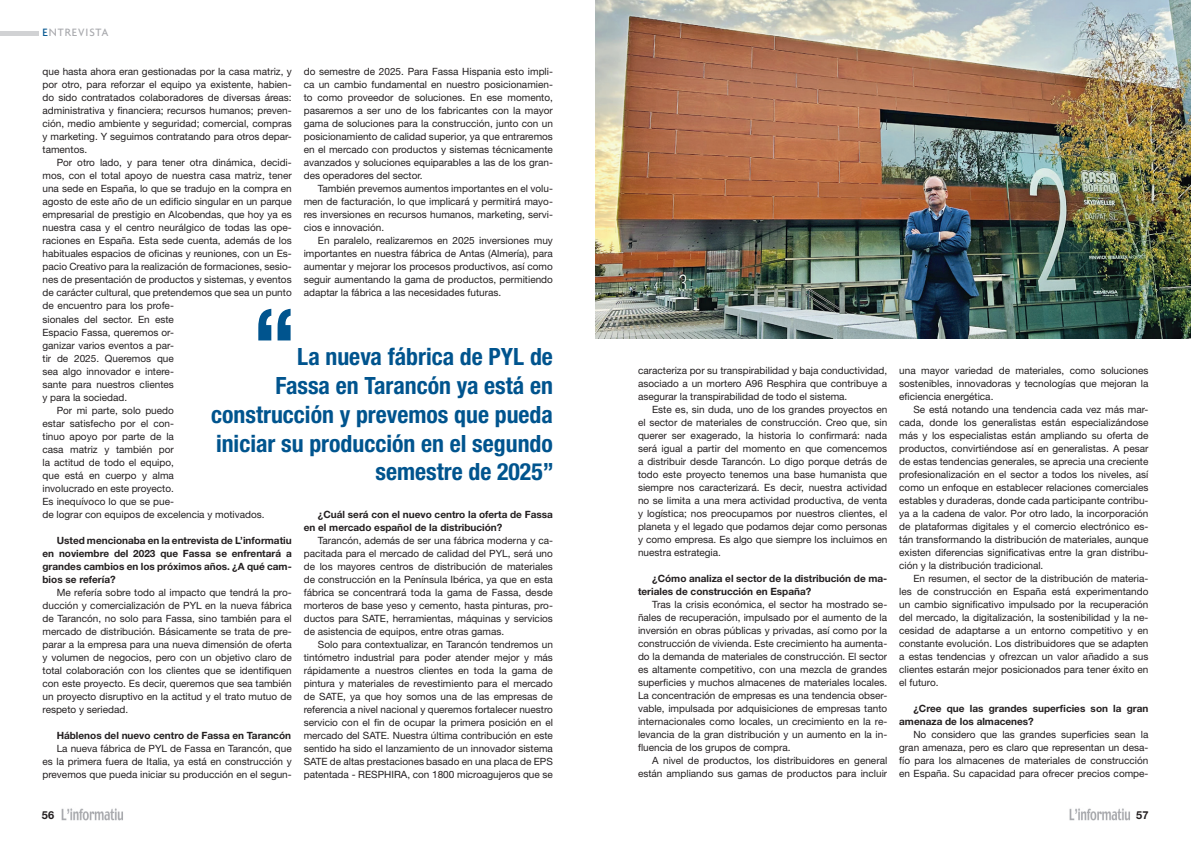
<style>
.page{position:relative;width:1191px;height:842px;background:#fff}
.page>*{position:absolute;margin:0;border:0;box-sizing:border-box;transform-origin:0 0}
.t1{font:700 condensed 98.7px "Helvetica Neue";color:#00548e}
.t2{font:700 condensed 23.8px/28.9px "Helvetica Neue";color:#00548e;text-align:right}
.t3{font:500 11.5px "Agenda";letter-spacing:.08em;color:#a8a9ad}
.t4{font:700 11px "Helvetica Neue";color:#231f20}
.t5{font:10px/13px "Helvetica Neue";color:#231f20;text-align:justify}
.t6{font:700 10px/13px "Helvetica Neue";color:#231f20}
.s1{color:#00548e}
</style>
<div class="page">
<img style="left:61px;top:808px;width:62px;height:12px">
<div style="left:0;top:31px;width:39px;height:5px;background:#d1d2d4"></div>
<img style="left:1069px;top:808px;width:61px;height:12px">
<img style="left:595px;top:0;width:596px;height:338px">
<p class="t3" style="left:43px;top:25px;width:68px"><span class="s1">E</span>NTREVISTA</p>
<p class="t5" style="left:43px;top:65px;width:251px">que hasta ahora eran gestionadas por la casa matriz, y por otro, para reforzar el equipo ya existente, habien&shy;do sido contratados colaboradores de diversas áreas: administrativa y financiera; recursos humanos; preven&shy;ción, medio ambiente y seguridad; comercial, compras y marketing. Y seguimos contratando para otros depar&shy;tamentos.</p>
<p class="t5" style="left:43px;top:156px;width:251px;text-align:left;text-indent:14px">Por otro lado, y para tener otra dinámica, decidi&shy;mos, con el total apoyo de nuestra casa matriz, tener una sede en España, lo que se tradujo en la compra en agosto de este año de un edificio singular en un parque empresarial de prestigio en Alcobendas, que hoy ya es nuestra casa y el centro neurálgico de todas las ope&shy;raciones en España. Esta sede cuenta, además de los habituales espacios de oficinas y reuniones, con un Es&shy;pacio Creativo para la realización de formaciones, sesio&shy;nes de presentación de productos y sistemas, y eventos de carácter cultural, que pretendemos que sea un punto de encuentro para los profe-<br>sionales del sector. En este<br>Espacio Fassa, queremos or-<br>ganizar varios eventos a par-<br>tir de 2025. Queremos que<br>sea algo innovador e intere-<br>sante para nuestros clientes<br>y para la sociedad.</p>
<p class="t5" style="left:43px;top:403px;width:224px;text-align:left;text-indent:14px">Por mi parte, solo puedo<br>estar satisfecho por el con-<br>tinuo apoyo por parte de la<br>casa matriz y también por<br>la actitud de todo el equipo,<br>que está en cuerpo y alma<br>involucrado en este proyecto.<br>Es inequívoco lo que se pue-<br>de lograr con equipos de excelencia y motivados.</p>
<p class="t6" style="left:43px;top:533px;width:251px;text-align:justify;text-indent:14px">Usted mencionaba en la entrevista de L’informatiu en noviembre del 2023 que Fassa se enfrentará a grandes cambios en los próximos años. ¿A qué cam&shy;bios se refería?</p>
<p class="t5" style="left:43px;top:585px;width:251px;text-indent:14px">Me refería sobre todo al impacto que tendrá la pro&shy;ducción y comercialización de PYL en la nueva fábrica de Tarancón, no solo para Fassa, sino también para el mercado de distribución. Básicamente se trata de pre&shy;parar a la empresa para una nueva dimensión de oferta y volumen de negocios, pero con un objetivo claro de total colaboración con los clientes que se identifiquen con este proyecto. Es decir, queremos que sea también un proyecto disruptivo en la actitud y el trato mutuo de respeto y seriedad.</p>
<p class="t6" style="left:57px;top:728px;width:236px">Háblenos del nuevo centro de Fassa en Tarancón</p>
<p class="t5" style="left:43px;top:741px;width:251px;text-indent:14px">La nueva fábrica de PYL de Fassa en Tarancón, que es la primera fuera de Italia, ya está en construcción y prevemos que pueda iniciar su producción en el segun-</p>
<p class="t5" style="left:304px;top:65px;width:251px">do semestre de 2025. Para Fassa Hispania esto impli&shy;ca un cambio fundamental en nuestro posicionamien&shy;to como proveedor de soluciones. En ese momento, pasaremos a ser uno de los fabricantes con la mayor gama de soluciones para la construcción, junto con un posicionamiento de calidad superior, ya que entraremos en el mercado con productos y sistemas técnicamente avanzados y soluciones equiparables a las de los gran&shy;des operadores del sector.</p>
<p class="t5" style="left:304px;top:182px;width:251px;text-indent:14px">También prevemos aumentos importantes en el volu&shy;men de facturación, lo que implicará y permitirá mayo&shy;res inversiones en recursos humanos, marketing, servi&shy;cios e innovación.</p>
<p class="t5" style="left:304px;top:234px;width:251px;text-indent:14px">En paralelo, realizaremos en 2025 inversiones muy importantes en nuestra fábrica de Antas (Almería), para aumentar y mejorar los procesos productivos, así como seguir aumentando la gama de productos, permitiendo adaptar la fábrica a las necesidades futuras.</p>
<p class="t1" style="left:252px;top:284px;width:47px">“</p>
<p class="t2" style="left:211px;top:342px;width:344px">La nueva fábrica de PYL de<br>Fassa en Tarancón ya está en construcción y prevemos que pueda iniciar su producción en el segundo semestre de 2025”</p>
<p class="t6" style="left:304px;top:507px;width:251px;text-indent:14px">¿Cuál será con el nuevo centro la oferta de Fassa en el mercado español de la distribución?</p>
<p class="t5" style="left:304px;top:533px;width:251px;text-indent:14px">Tarancón, además de ser una fábrica moderna y ca&shy;pacitada para el mercado de calidad del PYL, será uno de los mayores centros de distribución de materiales de construcción en la Península Ibérica, ya que en esta fábrica se concentrará toda la gama de Fassa, desde morteros de base yeso y cemento, hasta pinturas, pro&shy;ductos para SATE, herramientas, máquinas y servicios de asistencia de equipos, entre otras gamas.</p>
<p class="t5" style="left:304px;top:637px;width:251px;text-indent:14px">Solo para contextualizar, en Tarancón tendremos un tintómetro industrial para poder atender mejor y más rápidamente a nuestros clientes en toda la gama de pintura y materiales de revestimiento para el mercado de SATE, ya que hoy somos una de las empresas de referencia a nivel nacional y queremos fortalecer nuestro servicio con el fin de ocupar la primera posición en el mercado del SATE. Nuestra última contribución en este sentido ha sido el lanzamiento de un innovador sistema SATE de altas prestaciones basado en una placa de EPS patentada - RESPHIRA, con 1800 microagujeros que se</p>
<p class="t4" style="left:42px;top:808px;width:14px">56</p>
<p class="t5" style="left:638px;top:363px;width:251px">caracteriza por su transpirabilidad y baja conductividad, asociado a un mortero A96 Resphira que contribuye a asegurar la transpirabilidad de todo el sistema.</p>
<p class="t5" style="left:638px;top:402px;width:251px;text-indent:14px">Este es, sin duda, uno de los grandes proyectos en el sector de materiales de construcción. Creo que, sin querer ser exagerado, la historia lo confirmará: nada será igual a partir del momento en que comencemos a distribuir desde Tarancón. Lo digo porque detrás de todo este proyecto tenemos una base humanista que siempre nos caracterizará. Es decir, nuestra actividad no se limita a una mera actividad productiva, de venta y logística; nos preocupamos por nuestros clientes, el planeta y el legado que podamos dejar como personas y como empresa. Es algo que siempre los incluimos en nuestra estrategia.</p>
<p class="t6" style="left:638px;top:571px;width:251px;text-indent:14px">¿Cómo analiza el sector de la distribución de ma&shy;teriales de construcción en España?</p>
<p class="t5" style="left:638px;top:597px;width:251px;text-indent:14px">Tras la crisis económica, el sector ha mostrado se&shy;ñales de recuperación, impulsado por el aumento de la inversión en obras públicas y privadas, así como por la construcción de vivienda. Este crecimiento ha aumenta&shy;do la demanda de materiales de construcción. El sector es altamente competitivo, con una mezcla de grandes superficies y muchos almacenes de materiales locales.<br>La concentración de empresas es una tendencia obser&shy;vable, impulsada por adquisiciones de empresas tanto internacionales como locales, un crecimiento en la re&shy;levancia de la gran distribución y un aumento en la in&shy;fluencia de los grupos de compra.</p>
<p class="t5" style="left:638px;top:753px;width:251px;text-align:right">A nivel de productos, los distribuidores en general están ampliando sus gamas de productos para incluir</p>
<p class="t5" style="left:899px;top:363px;width:251px">una mayor variedad de materiales, como soluciones sostenibles, innovadoras y tecnologías que mejoran la eficiencia energética.</p>
<p class="t5" style="left:899px;top:402px;width:251px;text-indent:14px">Se está notando una tendencia cada vez más mar&shy;cada, donde los generalistas están especializándose más y los especialistas están ampliando su oferta de productos, convirtiéndose así en generalistas. A pesar de estas tendencias generales, se aprecia una creciente profesionalización en el sector a todos los niveles, así como un enfoque en establecer relaciones comerciales estables y duraderas, donde cada participante contribu&shy;ya a la cadena de valor. Por otro lado, la incorporación de plataformas digitales y el comercio electrónico es&shy;tán transformando la distribución de materiales, aunque existen diferencias significativas entre la gran distribu&shy;ción y la distribución tradicional.</p>
<p class="t5" style="left:899px;top:571px;width:251px;text-indent:14px">En resumen, el sector de la distribución de materia&shy;les de construcción en España está experimentando un cambio significativo impulsado por la recuperación del mercado, la digitalización, la sostenibilidad y la ne&shy;cesidad de adaptarse a un entorno competitivo y en constante evolución. Los distribuidores que se adapten a estas tendencias y ofrezcan un valor añadido a sus clientes estarán mejor posicionados para tener éxito en el futuro.</p>
<p class="t6" style="left:899px;top:701px;width:251px;text-indent:14px">¿Cree que las grandes superficies son la gran amenaza de los almacenes?</p>
<p class="t5" style="left:899px;top:727px;width:251px;text-indent:14px">No considero que las grandes superficies sean la gran amenaza, pero es claro que representan un desa&shy;fío para los almacenes de materiales de construcción en España. Su capacidad para ofrecer precios compe-</p>
<p class="t4" style="left:1136px;top:808px;width:14px">57</p>
</div>
